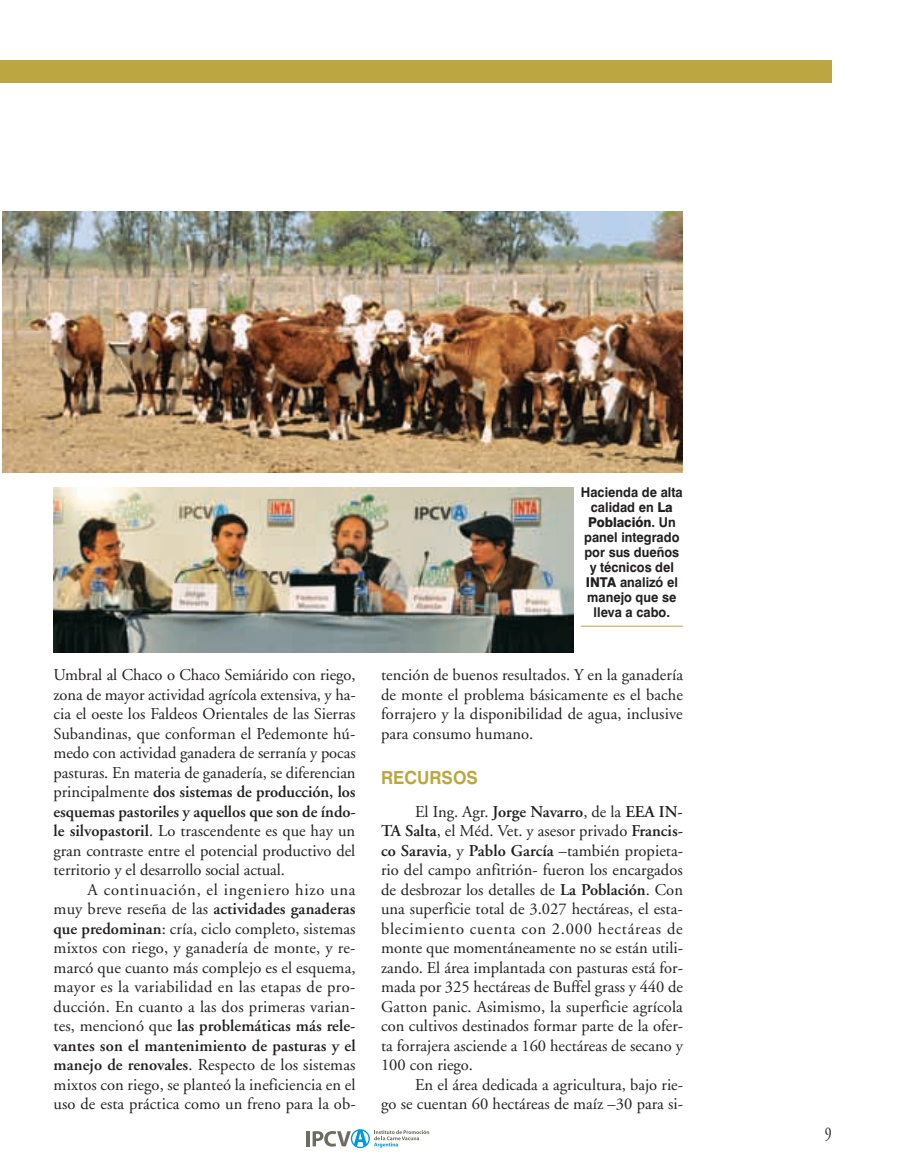
<style>
.page{position:relative;width:898px;height:1175px;background:#fff}
.page>*{position:absolute;margin:0;border:0;box-sizing:border-box;transform-origin:0 0}
.t1{font:19.5px "Adobe Garamond";color:#231f20;scale:.7 1}
.t2{font:700 18px "Swiss 721 BT";color:#bba642;scale:.95 1}
.t3{font:16.5px/19.5px "Adobe Garamond";color:#231f20;text-align:justify}
.t4{font:700 13.5px/15px "Swiss 721 BT";color:#231f20;text-align:center;scale:.95 1}
.s1{font-weight:600}
.s2{font-weight:800}
</style>
<div class="page">
<img style="left:0;top:60px;width:832px;height:1089px">
<p class="t3" style="left:54px;top:666px;width:304px">Umbral al Chaco o Chaco Semiárido con riego, zona de mayor actividad agrícola extensiva, y ha&shy;cia el oeste los Faldeos Orientales de las Sierras Subandinas, que conforman el Pedemonte hú&shy;medo con actividad ganadera de serranía y pocas pasturas. En materia de ganadería, se diferencian principalmente <span class="s1">dos sistemas de producción, los esquemas pastoriles y aquellos que son de índo&shy;le silvopastoril</span>. Lo trascendente es que hay un gran contraste entre el potencial productivo del territorio y el desarrollo social actual.</p>
<p class="t3" style="left:54px;top:881px;width:304px;text-indent:34px">A continuación, el ingeniero hizo una muy breve reseña de las <span class="s1">actividades ganaderas que predominan</span>: cría, ciclo completo, sistemas mixtos con riego, y ganadería de monte, y re&shy;marcó que cuanto más complejo es el esquema, mayor es la variabilidad en las etapas de pro&shy;ducción. En cuanto a las dos primeras varian&shy;tes, mencionó que <span class="s1">las problemáticas más rele&shy;vantes son el mantenimiento de pasturas y el manejo de renovales</span>. Respecto de los sistemas mixtos con riego, se planteó la ineficiencia en el uso de esta práctica como un freno para la ob-</p>
<p class="t4" style="left:581px;top:486px;width:109px">Hacienda de alta calidad en <span class="s2">La<br>Población</span>. Un panel integrado por sus dueños y técnicos del<br><span class="s2">INTA</span> analizó el manejo que se lleva a cabo.</p>
<p class="t3" style="left:381px;top:666px;width:303px">tención de buenos resultados. Y en la ganadería de monte el problema básicamente es el bache forrajero y la disponibilidad de agua, inclusive para consumo humano.</p>
<p class="t2" style="left:381px;top:770px;width:103px">RECURSOS</p>
<p class="t3" style="left:381px;top:803px;width:304px;text-indent:34px">El Ing. Agr. <span class="s1">Jorge Navarro</span>, de la <span class="s1">EEA IN-TA Salta</span>, el Méd. Vet. y asesor privado <span class="s1">Francis&shy;co Saravia</span>, y <span class="s1">Pablo García</span> –también propieta&shy;rio del campo anfitrión- fueron los encargados de desbrozar los detalles de <span class="s1">La Población</span>. Con una superficie total de 3.027 hectáreas, el esta&shy;blecimiento cuenta con 2.000 hectáreas de monte que momentáneamente no se están utili&shy;zando. El área implantada con pasturas está for&shy;mada por 325 hectáreas de Buffel grass y 440 de Gatton panic. Asimismo, la superficie agrícola con cultivos destinados formar parte de la ofer&shy;ta forrajera asciende a 160 hectáreas de secano y 100 con riego.</p>
<p class="t3" style="left:381px;top:1076px;width:304px;text-align:right">En el área dedicada a agricultura, bajo rie-<br>go se cuentan 60 hectáreas de maíz –30 para si-</p>
<p class="t1" style="left:825px;top:1125px;width:11px">9</p>
</div>
